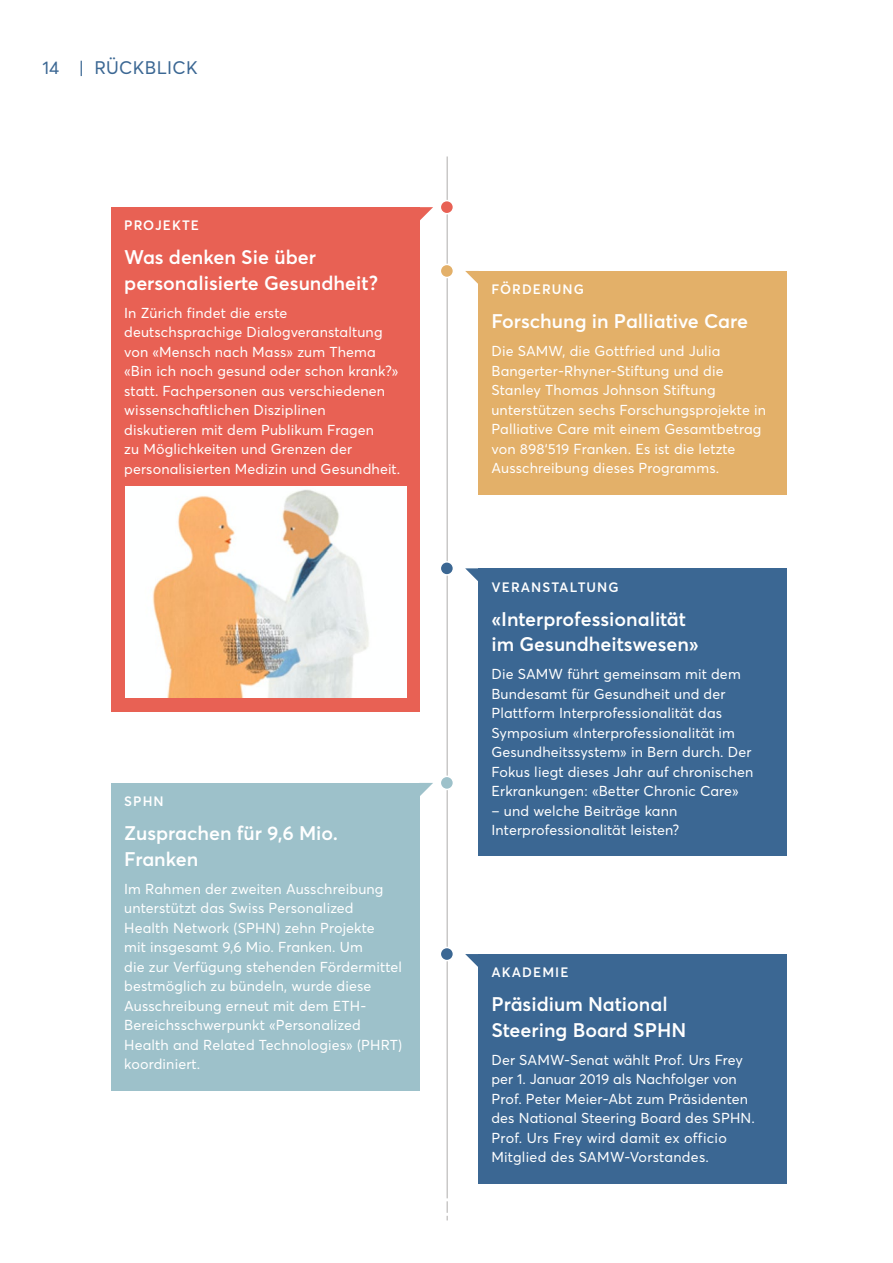
<style>
.page{position:relative;width:893px;height:1263px;background:#fff}
.page>*{position:absolute;margin:0;border:0;box-sizing:border-box;transform-origin:0 0}
.t1{font:600 19.5px/25.5px "Averta Std";color:#fff}
.t2{font:18px "Averta Std";letter-spacing:.02em;color:#3b6793}
.t3{font:14.25px/19.5px "Averta Std";letter-spacing:.01em;color:#fff}
.t4{font:600 13.5px "Averta Std";letter-spacing:.08em;color:#fff}
</style>
<div class="page">
<svg style="left:446px;top:1201px;width:2px;height:19px"></svg>
<hr style="left:446px;top:156px;width:2px;height:1042px;background:#4b4744">
<div style="left:440px;top:264px;width:13px;height:13px;background:#e3b069;border-radius:50%"></div>
<div style="left:440px;top:264px;width:14px;height:14px;border:2px solid #fff;border-radius:50%"></div>
<div style="left:479px;top:271px;width:308px;height:223px;background:#e3b069"></div>
<svg style="left:465px;top:271px;width:14px;height:19px"></svg>
<div style="left:440px;top:562px;width:13px;height:13px;background:#3b6793;border-radius:50%"></div>
<div style="left:440px;top:561px;width:14px;height:15px;border:2px solid #fff;border-radius:50%"></div>
<div style="left:479px;top:568px;width:308px;height:288px;background:#3b6793"></div>
<svg style="left:465px;top:568px;width:14px;height:20px"></svg>
<div style="left:440px;top:947px;width:13px;height:13px;background:#3b6793;border-radius:50%"></div>
<div style="left:440px;top:947px;width:14px;height:14px;border:2px solid #fff;border-radius:50%"></div>
<div style="left:479px;top:954px;width:308px;height:229px;background:#3b6793"></div>
<svg style="left:465px;top:954px;width:14px;height:19px"></svg>
<div style="left:111px;top:207px;width:308px;height:504px;background:#e86154"></div>
<svg style="left:419px;top:207px;width:14px;height:20px"></svg>
<div style="left:440px;top:201px;width:13px;height:13px;background:#e86154;border-radius:50%"></div>
<div style="left:440px;top:200px;width:14px;height:14px;border:2px solid #fff;border-radius:50%"></div>
<div style="left:111px;top:783px;width:308px;height:307px;background:#9dc1ca"></div>
<svg style="left:419px;top:783px;width:14px;height:19px"></svg>
<div style="left:440px;top:776px;width:13px;height:13px;background:#9dc1ca;border-radius:50%"></div>
<div style="left:440px;top:775px;width:14px;height:15px;border:2px solid #fff;border-radius:50%"></div>
<img style="left:125px;top:487px;width:281px;height:211px">
<p class="t2" style="left:43px;top:56px;width:157px">14 | RÜCKBLICK</p>
<p class="t4" style="left:124px;top:217px;width:76px">PROJEKTE</p>
<h1 class="t1" style="left:124px;top:244px;width:255px">Was denken Sie über personalisierte Gesundheit?</h1>
<p class="t3" style="left:124px;top:303px;width:278px">In Zürich findet die erste deutschsprachige Dialogveranstaltung von «Mensch nach Mass» zum Thema «Bin ich noch gesund oder schon krank?» statt. Fachpersonen aus verschiedenen wissenschaftlichen Disziplinen diskutieren mit dem Publikum Fragen<br>zu Möglichkeiten und Grenzen der personalisierten Medizin und Gesundheit.</p>
<p class="t4" style="left:124px;top:793px;width:41px">SPHN</p>
<h1 class="t1" style="left:124px;top:820px;width:215px">Zusprachen für 9,6 Mio.<br>Franken</h1>
<p class="t3" style="left:124px;top:879px;width:280px">Im Rahmen der zweiten Ausschreibung unterstützt das Swiss Personalized<br>Health Network (SPHN) zehn Projekte<br>mit insgesamt 9,6 Mio. Franken. Um<br>die zur Verfügung stehenden Fördermittel bestmöglich zu bündeln, wurde diese Ausschreibung erneut mit dem ETH-Bereichsschwerpunkt «Personalized Health and Related Technologies» (PHRT) koordiniert.</p>
<p class="t4" style="left:491px;top:281px;width:94px">FÖRDERUNG</p>
<h1 class="t1" style="left:491px;top:308px;width:258px">Forschung in Palliative Care</h1>
<p class="t3" style="left:491px;top:341px;width:276px">Die SAMW, die Gottfried und Julia Bangerter-Rhyner-Stiftung und die Stanley Thomas Johnson Stiftung unterstützen sechs Forschungsprojekte in Palliative Care mit einem Gesamtbetrag von 898‘519 Franken. Es ist die letzte Ausschreibung dieses Programms.</p>
<p class="t4" style="left:491px;top:578px;width:129px">VERANSTALTUNG</p>
<h1 class="t1" style="left:491px;top:606px;width:209px">«Interprofessionalität im Gesundheitswesen»</h1>
<p class="t3" style="left:491px;top:664px;width:264px">Die SAMW führt gemeinsam mit dem Bundesamt für Gesundheit und der Plattform Interprofessionalität das Symposium «Interprofessionalität im Gesundheitssystem» in Bern durch. Der Fokus liegt dieses Jahr auf chronischen Erkrankungen: «Better Chronic Care»</p>
<p class="t3" style="left:491px;top:801px;width:189px">– und welche Beiträge kann<br>Interprofessionalität leisten?</p>
<p class="t4" style="left:491px;top:964px;width:78px">AKADEMIE</p>
<h1 class="t1" style="left:491px;top:991px;width:196px">Präsidium National<br>Steering Board SPHN</h1>
<p class="t3" style="left:491px;top:1050px;width:265px">Der SAMW-Senat wählt Prof. Urs Frey per 1. Januar 2019 als Nachfolger von Prof. Peter Meier-Abt zum Präsidenten des National Steering Board des SPHN.<br>Prof. Urs Frey wird damit ex officio Mitglied des SAMW-Vorstandes.</p>
</div>
